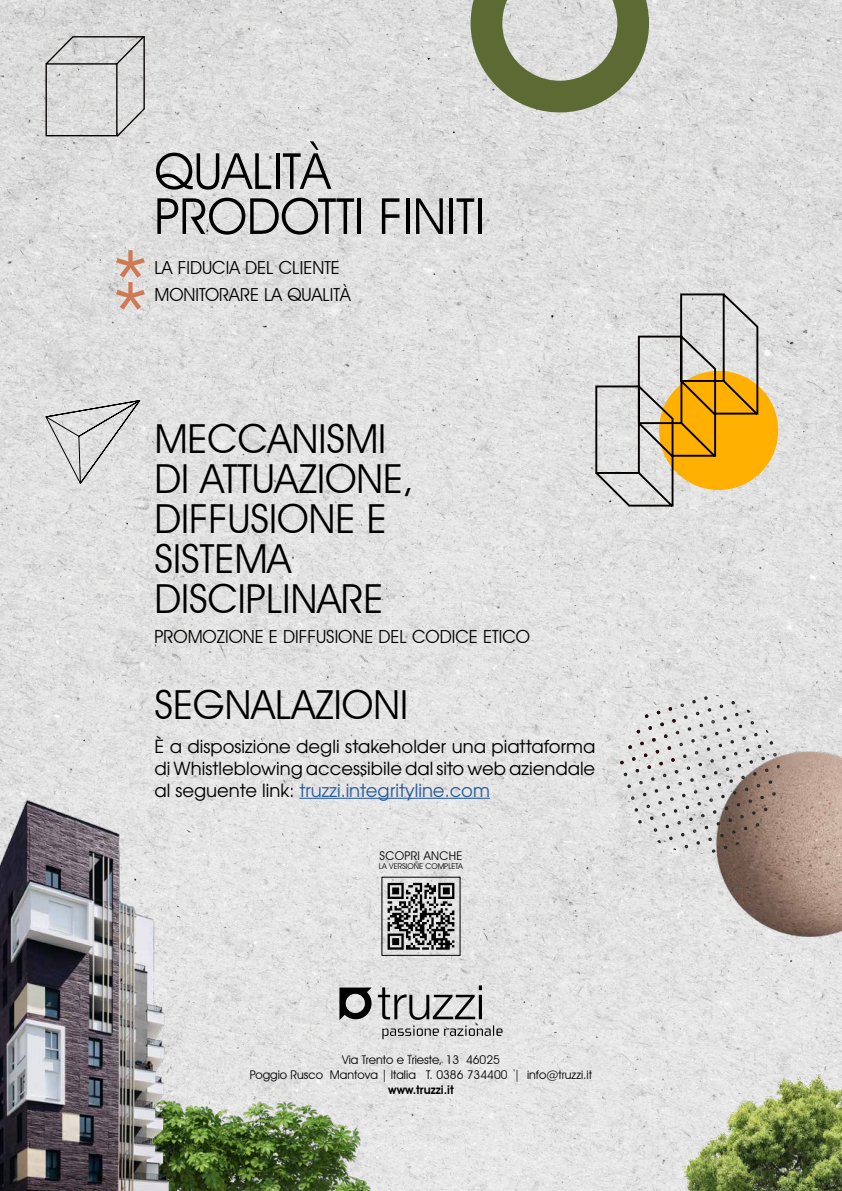
<style>
.page{position:relative;width:842px;height:1191px;background:#fff}
.page>*{position:absolute;margin:0;border:0;box-sizing:border-box;transform-origin:0 0}
.t1{font:50px/45px "Avant Garde IT Cby BT";color:#000}
.t2{font:40px/40px "Avant Garde IT Cby BT";color:#000}
.t3{font:18px/22px "Te X Gyre Adventor";color:#000;text-align:justify}
.t4{font:18px/26.9px "Avant Garde IT Cby BT";color:#000}
.t5{font:12px/15px "Avant Garde IT Cby BT";color:#000;text-align:center}
.t6{font:600 12px "Avant Garde IT Cby BT";color:#000}
.t7{font:12px "Avant Garde IT Cby BT";letter-spacing:.02em;color:#000}
.t8{font:8px "Avant Garde IT Cby BT";color:#000}
.s1{color:#275b9b}
</style>
<div class="page">
<img style="left:0;top:0;width:842px;height:1191px">
<svg style="left:339px;top:987px;width:33px;height:33px"></svg>
<svg style="left:378px;top:985px;width:124px;height:54px;background:#bababa"></svg>
<img style="left:698px;top:733px;width:144px;height:221px">
<svg style="left:747px;top:838px;width:4px;height:4px"></svg>
<svg style="left:744px;top:826px;width:4px;height:4px"></svg>
<svg style="left:735px;top:842px;width:4px;height:4px"></svg>
<svg style="left:764px;top:807px;width:4px;height:4px"></svg>
<svg style="left:767px;top:819px;width:4px;height:4px"></svg>
<svg style="left:760px;top:795px;width:4px;height:4px"></svg>
<svg style="left:752px;top:811px;width:4px;height:4px"></svg>
<svg style="left:755px;top:823px;width:4px;height:4px"></svg>
<svg style="left:776px;top:764px;width:4px;height:4px"></svg>
<svg style="left:768px;top:780px;width:4px;height:4px"></svg>
<svg style="left:772px;top:792px;width:4px;height:4px"></svg>
<svg style="left:712px;top:849px;width:4px;height:4px"></svg>
<svg style="left:696px;top:841px;width:4px;height:4px"></svg>
<svg style="left:732px;top:830px;width:4px;height:4px"></svg>
<svg style="left:716px;top:822px;width:4px;height:4px"></svg>
<svg style="left:728px;top:818px;width:4px;height:4px"></svg>
<svg style="left:720px;top:833px;width:4px;height:4px"></svg>
<svg style="left:713px;top:810px;width:4px;height:4px"></svg>
<svg style="left:704px;top:825px;width:4px;height:4px"></svg>
<svg style="left:723px;top:845px;width:4px;height:4px"></svg>
<svg style="left:708px;top:837px;width:4px;height:4px"></svg>
<svg style="left:748px;top:799px;width:4px;height:4px"></svg>
<svg style="left:733px;top:791px;width:4px;height:4px"></svg>
<svg style="left:745px;top:787px;width:4px;height:4px"></svg>
<svg style="left:736px;top:802px;width:4px;height:4px"></svg>
<svg style="left:729px;top:779px;width:4px;height:4px"></svg>
<svg style="left:721px;top:794px;width:4px;height:4px"></svg>
<svg style="left:740px;top:814px;width:4px;height:4px"></svg>
<svg style="left:724px;top:806px;width:4px;height:4px"></svg>
<svg style="left:765px;top:768px;width:4px;height:4px"></svg>
<svg style="left:749px;top:760px;width:4px;height:4px"></svg>
<svg style="left:761px;top:756px;width:4px;height:4px"></svg>
<svg style="left:753px;top:772px;width:4px;height:4px"></svg>
<svg style="left:746px;top:748px;width:4px;height:4px"></svg>
<svg style="left:737px;top:763px;width:4px;height:4px"></svg>
<svg style="left:756px;top:783px;width:4px;height:4px"></svg>
<svg style="left:741px;top:775px;width:4px;height:4px"></svg>
<svg style="left:766px;top:729px;width:4px;height:4px"></svg>
<svg style="left:769px;top:741px;width:4px;height:4px"></svg>
<svg style="left:762px;top:717px;width:4px;height:4px"></svg>
<svg style="left:754px;top:732px;width:4px;height:4px"></svg>
<svg style="left:773px;top:752px;width:4px;height:4px"></svg>
<svg style="left:757px;top:744px;width:4px;height:4px"></svg>
<svg style="left:684px;top:844px;width:4px;height:4px"></svg>
<svg style="left:669px;top:836px;width:4px;height:4px"></svg>
<svg style="left:681px;top:832px;width:4px;height:4px"></svg>
<svg style="left:672px;top:848px;width:4px;height:4px"></svg>
<svg style="left:665px;top:824px;width:4px;height:4px"></svg>
<svg style="left:657px;top:840px;width:4px;height:4px"></svg>
<svg style="left:701px;top:813px;width:4px;height:4px"></svg>
<svg style="left:685px;top:805px;width:4px;height:4px"></svg>
<svg style="left:697px;top:801px;width:4px;height:4px"></svg>
<svg style="left:689px;top:817px;width:4px;height:4px"></svg>
<svg style="left:682px;top:793px;width:4px;height:4px"></svg>
<svg style="left:673px;top:809px;width:4px;height:4px"></svg>
<svg style="left:693px;top:829px;width:4px;height:4px"></svg>
<svg style="left:677px;top:821px;width:4px;height:4px"></svg>
<svg style="left:717px;top:782px;width:4px;height:4px"></svg>
<svg style="left:702px;top:774px;width:4px;height:4px"></svg>
<svg style="left:714px;top:771px;width:4px;height:4px"></svg>
<svg style="left:705px;top:786px;width:4px;height:4px"></svg>
<svg style="left:698px;top:762px;width:4px;height:4px"></svg>
<svg style="left:690px;top:778px;width:4px;height:4px"></svg>
<svg style="left:709px;top:798px;width:4px;height:4px"></svg>
<svg style="left:694px;top:790px;width:4px;height:4px"></svg>
<svg style="left:734px;top:751px;width:4px;height:4px"></svg>
<svg style="left:718px;top:743px;width:4px;height:4px"></svg>
<svg style="left:730px;top:740px;width:4px;height:4px"></svg>
<svg style="left:722px;top:755px;width:4px;height:4px"></svg>
<svg style="left:715px;top:731px;width:4px;height:4px"></svg>
<svg style="left:706px;top:747px;width:4px;height:4px"></svg>
<svg style="left:725px;top:767px;width:4px;height:4px"></svg>
<svg style="left:710px;top:759px;width:4px;height:4px"></svg>
<svg style="left:750px;top:721px;width:4px;height:4px"></svg>
<svg style="left:735px;top:712px;width:4px;height:4px"></svg>
<svg style="left:743px;top:697px;width:4px;height:4px"></svg>
<svg style="left:747px;top:709px;width:4px;height:4px"></svg>
<svg style="left:738px;top:724px;width:4px;height:4px"></svg>
<svg style="left:731px;top:700px;width:4px;height:4px"></svg>
<svg style="left:723px;top:716px;width:4px;height:4px"></svg>
<svg style="left:742px;top:736px;width:4px;height:4px"></svg>
<svg style="left:727px;top:728px;width:4px;height:4px"></svg>
<svg style="left:653px;top:828px;width:4px;height:4px"></svg>
<svg style="left:638px;top:820px;width:4px;height:4px"></svg>
<svg style="left:650px;top:816px;width:4px;height:4px"></svg>
<svg style="left:642px;top:831px;width:4px;height:4px"></svg>
<svg style="left:634px;top:808px;width:4px;height:4px"></svg>
<svg style="left:627px;top:823px;width:3px;height:4px"></svg>
<svg style="left:670px;top:797px;width:4px;height:4px"></svg>
<svg style="left:654px;top:789px;width:4px;height:4px"></svg>
<svg style="left:666px;top:785px;width:4px;height:4px"></svg>
<svg style="left:658px;top:800px;width:4px;height:4px"></svg>
<svg style="left:651px;top:777px;width:4px;height:4px"></svg>
<svg style="left:643px;top:792px;width:4px;height:4px"></svg>
<svg style="left:662px;top:812px;width:4px;height:4px"></svg>
<svg style="left:646px;top:804px;width:4px;height:4px"></svg>
<svg style="left:686px;top:766px;width:4px;height:4px"></svg>
<svg style="left:683px;top:754px;width:4px;height:4px"></svg>
<svg style="left:678px;top:781px;width:4px;height:4px"></svg>
<svg style="left:663px;top:773px;width:4px;height:4px"></svg>
<svg style="left:703px;top:735px;width:4px;height:4px"></svg>
<svg style="left:687px;top:727px;width:4px;height:4px"></svg>
<svg style="left:699px;top:723px;width:4px;height:4px"></svg>
<svg style="left:691px;top:739px;width:4px;height:4px"></svg>
<svg style="left:684px;top:715px;width:4px;height:4px"></svg>
<svg style="left:695px;top:750px;width:4px;height:4px"></svg>
<svg style="left:679px;top:742px;width:4px;height:4px"></svg>
<svg style="left:719px;top:704px;width:4px;height:4px"></svg>
<svg style="left:704px;top:696px;width:4px;height:4px"></svg>
<svg style="left:716px;top:693px;width:4px;height:3px"></svg>
<svg style="left:707px;top:708px;width:4px;height:4px"></svg>
<svg style="left:692px;top:699px;width:4px;height:4px"></svg>
<svg style="left:711px;top:720px;width:4px;height:4px"></svg>
<svg style="left:696px;top:711px;width:4px;height:4px"></svg>
<svg style="left:639px;top:780px;width:4px;height:4px"></svg>
<svg style="left:623px;top:772px;width:4px;height:4px"></svg>
<svg style="left:627px;top:784px;width:4px;height:4px"></svg>
<svg style="left:631px;top:796px;width:4px;height:4px"></svg>
<svg style="left:624px;top:733px;width:4px;height:4px"></svg>
<svg style="left:653px;top:699px;width:4px;height:3px"></svg>
<svg style="left:641px;top:702px;width:4px;height:4px"></svg>
<svg style="left:680px;top:703px;width:4px;height:4px"></svg>
<svg style="left:671px;top:758px;width:4px;height:4px"></svg>
<svg style="left:674px;top:770px;width:4px;height:4px"></svg>
<svg style="left:667px;top:746px;width:4px;height:4px"></svg>
<svg style="left:659px;top:761px;width:4px;height:4px"></svg>
<svg style="left:675px;top:730px;width:4px;height:4px"></svg>
<svg style="left:635px;top:769px;width:4px;height:4px"></svg>
<svg style="left:620px;top:760px;width:4px;height:4px"></svg>
<svg style="left:655px;top:749px;width:4px;height:4px"></svg>
<svg style="left:640px;top:741px;width:4px;height:4px"></svg>
<svg style="left:652px;top:738px;width:4px;height:4px"></svg>
<svg style="left:644px;top:753px;width:4px;height:4px"></svg>
<svg style="left:636px;top:729px;width:4px;height:4px"></svg>
<svg style="left:628px;top:745px;width:4px;height:4px"></svg>
<svg style="left:647px;top:765px;width:4px;height:4px"></svg>
<svg style="left:632px;top:757px;width:4px;height:4px"></svg>
<svg style="left:672px;top:719px;width:4px;height:4px"></svg>
<svg style="left:656px;top:710px;width:4px;height:4px"></svg>
<svg style="left:668px;top:707px;width:4px;height:4px"></svg>
<svg style="left:660px;top:722px;width:4px;height:4px"></svg>
<svg style="left:645px;top:714px;width:4px;height:4px"></svg>
<svg style="left:664px;top:734px;width:4px;height:4px"></svg>
<svg style="left:648px;top:726px;width:4px;height:4px"></svg>
<svg style="left:44px;top:35px;width:102px;height:103px;background:#c9c9c9"></svg>
<svg style="left:45px;top:399px;width:99px;height:87px;background:#d1d1d0"></svg>
<svg style="left:471px;top:0;width:178px;height:112px;background:#a3aa92"></svg>
<svg style="left:116px;top:250px;width:29px;height:60px;background:#d8bcb0"></svg>
<div style="left:659px;top:371px;width:119px;height:119px;background:#ffb000;border-radius:50%"></div>
<svg style="left:594px;top:292px;width:166px;height:217px"></svg>
<img style="left:216px;top:1059px;width:170px;height:132px">
<img style="left:684px;top:1074px;width:158px;height:117px">
<img style="left:0;top:796px;width:216px;height:395px">
<svg style="left:388px;top:883px;width:66px;height:66px;background:#727272"></svg>
<hr style="left:299px;top:797px;width:191px;height:2px;background:#275b9b">
<h1 class="t1" style="left:154px;top:148px;width:332px">QUALITÀ<br>PRODOTTI FINITI</h1>
<p class="t4" style="left:154px;top:254px;width:198px">LA FIDUCIA DEL CLIENTE<br>MONITORARE LA QUALITÀ</p>
<h2 class="t2" style="left:154px;top:418px;width:261px">MECCANISMI<br>DI ATTUAZIONE,<br>DIFFUSIONE E<br>SISTEMA<br>DISCIPLINARE</h2>
<p class="t4" style="left:154px;top:623px;width:377px">PROMOZIONE E DIFFUSIONE DEL CODICE ETICO</p>
<h2 class="t2" style="left:154px;top:684px;width:255px">SEGNALAZIONI</h2>
<p class="t3" style="left:154px;top:734px;width:442px">È a disposizione degli stakeholder una piattaforma di Whistleblowing accessibile dal sito web aziendale al seguente link: <span class="s1">truzzi.integrityline.com</span></p>
<p class="t7" style="left:380px;top:848px;width:84px">SCOPRI ANCHE</p>
<p class="t8" style="left:379px;top:861px;width:86px">LA VERSIONE COMPLETA</p>
<p class="t5" style="left:250px;top:1052px;width:343px">Via Trento e Trieste, 13 46025<br>Poggio Rusco Mantova | Italia T. 0386 734400 | info@truzzi.it</p>
<p class="t6" style="left:388px;top:1082px;width:67px">www.truzzi.it</p>
</div>
